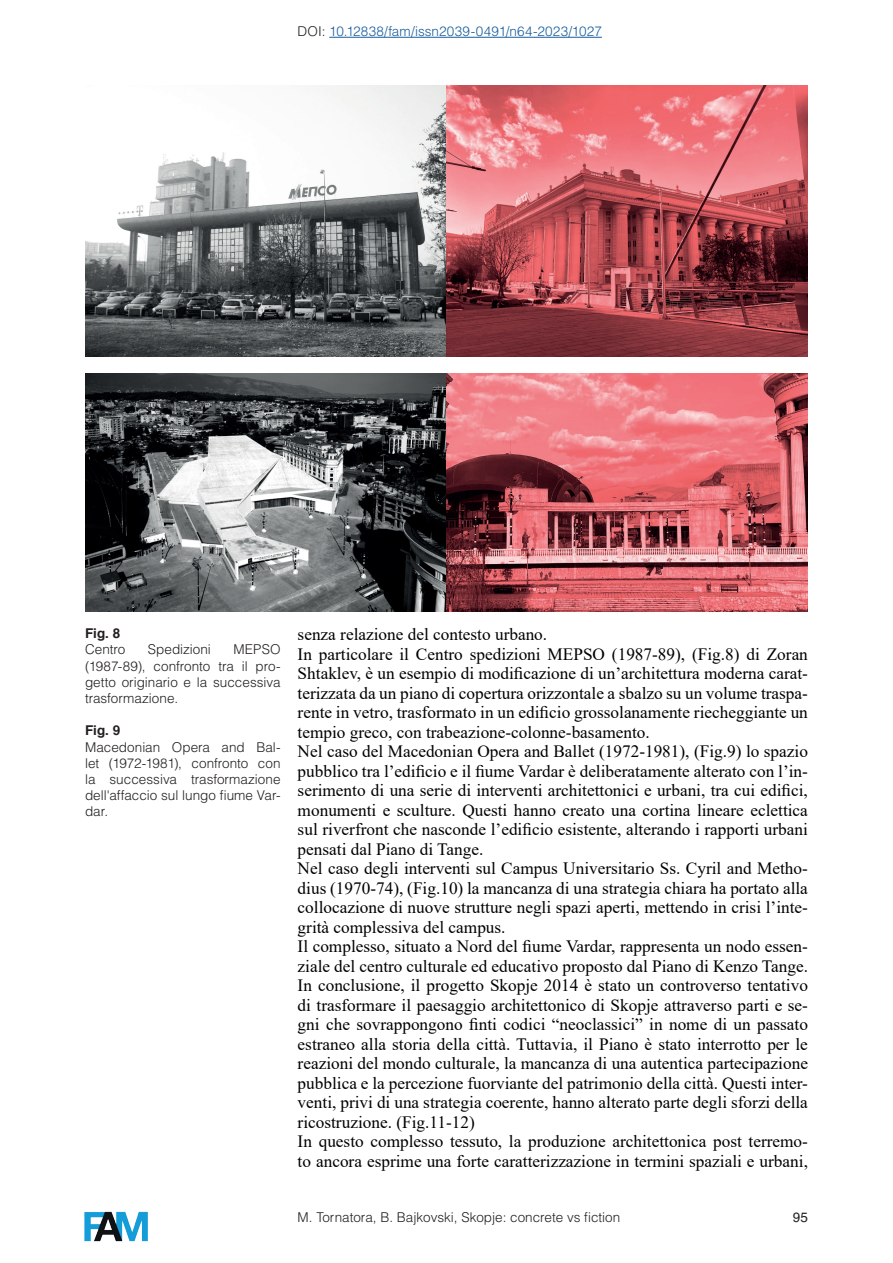
<style>
.page{position:relative;width:893px;height:1263px;background:#fff}
.page>*{position:absolute;margin:0;border:0;box-sizing:border-box;transform-origin:0 0}
.t1{font:17.25px/19.5px "Times New Roman";color:#000}
.t2{font:300 13.5px/16.2px "Helvetica LT Std";color:#231f20;text-align:justify}
.t3{font:300 13.5px "Helvetica LT Std";letter-spacing:.01em;color:#175d9e}
.t4{font:700 13.5px "Helvetica";color:#231f20}
.t5{font:13.5px "Helvetica";color:#231f20}
.s1{color:#231f20}
</style>
<div class="page">
<img style="left:85px;top:85px;width:723px;height:271px">
<img style="left:85px;top:373px;width:723px;height:238px">
<hr style="left:329px;top:37px;width:273px;height:1px;background:#175d9e">
<img style="left:84px;top:1211px;width:64px;height:31px">
<p class="t3" style="left:298px;top:23px;width:306px"><span class="s1">DOI:</span> 10.12838/fam/issn2039-0491/n64-2023/1027</p>
<p class="t4" style="left:85px;top:625px;width:37px">Fig. 8</p>
<p class="t2" style="left:85px;top:641px;width:42px">Centro</p>
<p class="t2" style="left:148px;top:641px;width:65px">Spedizioni</p>
<p class="t2" style="left:85px;top:641px;width:197px;text-indent:148px">MEPSO (1987-89), confronto tra il pro&shy;getto originario e la successiva trasformazione.</p>
<p class="t4" style="left:85px;top:722px;width:37px">Fig. 9</p>
<p class="t2" style="left:85px;top:738px;width:197px">Macedonian Opera and Bal&shy;let (1972-1981), confronto con la successiva trasformazione dell'affaccio sul lungo fiume Var&shy;dar.</p>
<p class="t1" style="left:298px;top:624px;width:512px">senza relazione del contesto urbano.<br>In particolare il Centro spedizioni MEPSO (1987-89), (Fig.8) di Zoran Shtaklev, è un esempio di modificazione di un’architettura moderna carat&shy;terizzata da un piano di copertura orizzontale a sbalzo su un volume traspa&shy;rente in vetro, trasformato in un edificio grossolanamente riecheggiante un tempio greco, con trabeazione-colonne-basamento.<br>Nel caso del Macedonian Opera and Ballet (1972-1981), (Fig.9) lo spazio pubblico tra l’edificio e il fiume Vardar è deliberatamente alterato con l’in&shy;serimento di una serie di interventi architettonici e urbani, tra cui edifici, monumenti e sculture. Questi hanno creato una cortina lineare eclettica sul riverfront che nasconde l’edificio esistente, alterando i rapporti urbani pensati dal Piano di Tange.<br>Nel caso degli interventi sul Campus Universitario Ss. Cyril and Metho&shy;dius (1970-74), (Fig.10) la mancanza di una strategia chiara ha portato alla collocazione di nuove strutture negli spazi aperti, mettendo in crisi l’inte&shy;grità complessiva del campus.<br>Il complesso, situato a Nord del fiume Vardar, rappresenta un nodo essen&shy;ziale del centro culturale ed educativo proposto dal Piano di Kenzo Tange.<br>In conclusione, il progetto Skopje 2014 è stato un controverso tentativo di trasformare il paesaggio architettonico di Skopje attraverso parti e se&shy;gni che sovrappongono finti codici “neoclassici” in nome di un passato estraneo alla storia della città. Tuttavia, il Piano è stato interrotto per le reazioni del mondo culturale, la mancanza di una autentica partecipazione pubblica e la percezione fuorviante del patrimonio della città. Questi inter&shy;venti, privi di una strategia coerente, hanno alterato parte degli sforzi della ricostruzione. (Fig.11-12)<br>In questo complesso tessuto, la produzione architettonica post terremo&shy;to ancora esprime una forte caratterizzazione in termini spaziali e urbani,</p>
<p class="t2" style="left:298px;top:1208px;width:324px">M. Tornatora, B. Bajkovski, Skopje: concrete vs fiction</p>
<p class="t5" style="left:793px;top:1209px;width:17px">95</p>
</div>
